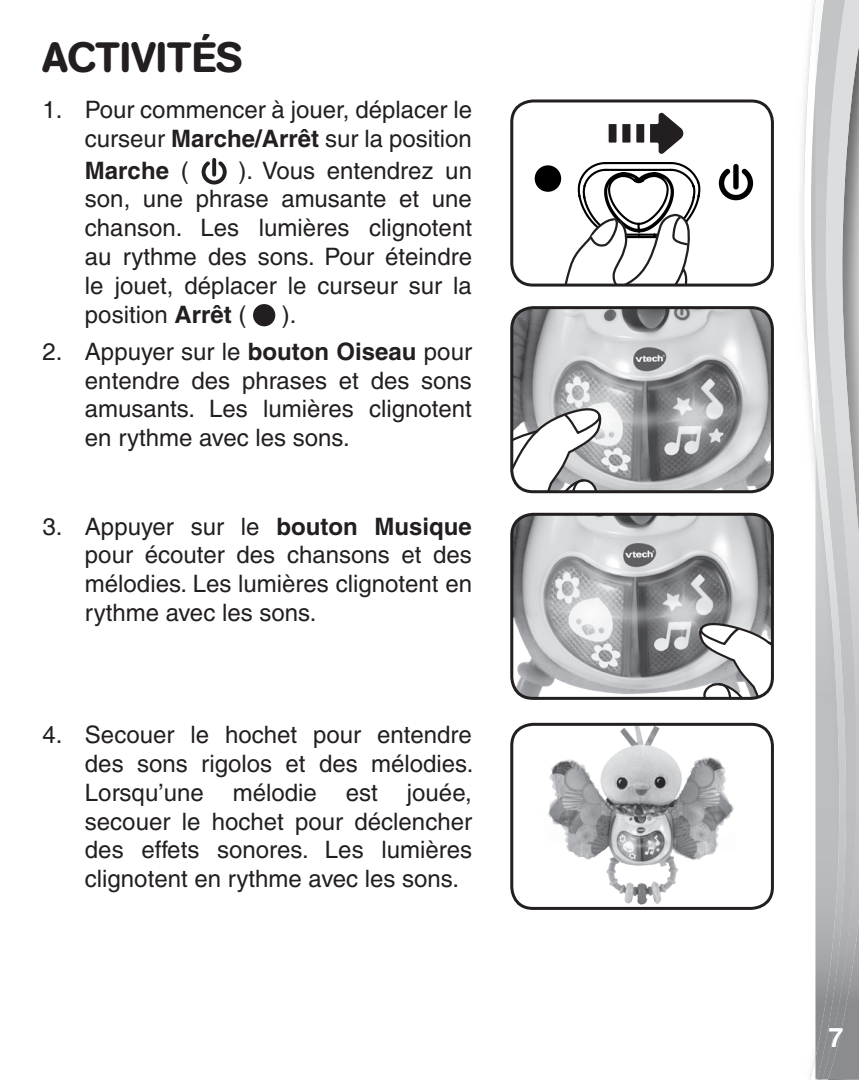
<style>
.page{position:relative;width:859px;height:1080px;background:#fff}
.page>*{position:absolute;margin:0;border:0;box-sizing:border-box;transform-origin:0 0}
.body_text_2{font:500 42px "AG Book Rounded";color:#231f20}
.t1{font:700 27px "Helvetica";color:#fff}
.Body_text_2{font:500 24px/28.8px "Helvetica";color:#231f20;text-align:justify}
.Body_text_2-2{font:700 24px "Helvetica";color:#231f20}
.s1{font-weight:400}
.s2{font-weight:700}
.s3{font-weight:500}
</style>
<div class="page">
<svg style="left:803px;top:0;width:12px;height:1080px"></svg>
<svg style="left:815px;top:1079px;width:13px;height:1px"></svg>
<img style="left:858px;top:0;width:1px;height:1079px">
<img style="left:848px;top:0;width:10px;height:1079px">
<img style="left:815px;top:0;width:33px;height:1079px">
<svg style="left:202px;top:161px;width:25px;height:24px"></svg>
<div style="left:253px;top:304px;width:22px;height:22px;background:#231f20;border-radius:50%"></div>
<img style="left:548px;top:727px;width:186px;height:178px">
<div style="left:510px;top:723px;width:264px;height:187px;border:3px solid #231f20;border-radius:21px"></div>
<svg style="left:719px;top:169px;width:34px;height:31px"></svg>
<div style="left:733px;top:164px;width:6px;height:25px;background:#000;border-radius:3px"></div>
<div style="left:535px;top:165px;width:26px;height:27px;background:#000;border-radius:50%"></div>
<div style="left:510px;top:99px;width:264px;height:188px;border:3px solid #231f20;border-radius:21px"></div>
<svg style="left:557px;top:112px;width:144px;height:173px"></svg>
<img style="left:514px;top:309px;width:258px;height:181px">
<svg style="left:514px;top:402px;width:91px;height:90px"></svg>
<div style="left:510px;top:306px;width:264px;height:187px;border:3px solid #231f20;border-radius:21px"></div>
<img style="left:513px;top:514px;width:258px;height:183px">
<svg style="left:668px;top:587px;width:103px;height:110px"></svg>
<div style="left:510px;top:513px;width:264px;height:187px;border:3px solid #231f20;border-radius:21px"></div>
<p class="body_text_2" style="left:42px;top:33px;width:202px">ACTIVITÉS</p>
<p class="Body_text_2" style="left:42px;top:95px;width:431px;text-align:right"><span class="s1">1.</span> Pour commencer à jouer, déplacer le curseur <span class="s2">Marche/Arrêt</span> sur la position</p>
<p class="Body_text_2-2" style="left:85px;top:155px;width:105px">Marche <span class="s3">(</span></p>
<p class="Body_text_2" style="left:85px;top:156px;width:388px;text-indent:153px">). Vous entendrez un son, une phrase amusante et une chanson. Les lumières clignotent au rythme des sons. Pour éteindre le jouet, déplacer le curseur sur la position <span class="s2">Arrêt</span> (</p>
<p class="Body_text_2" style="left:282px;top:300px;width:16px">).</p>
<p class="Body_text_2" style="left:85px;top:337px;width:388px;text-indent:-43px"><span class="s1">2.</span> Appuyer sur le <span class="s2">bouton Oiseau</span> pour entendre des phrases et des sons amusants. Les lumières clignotent en rythme avec les sons.</p>
<p class="Body_text_2" style="left:85px;top:512px;width:389px;text-indent:-43px"><span class="s1">3.</span> Appuyer sur le <span class="s2">bouton Musique </span>pour écouter des chansons et des mélodies. Les lumières clignotent en rythme avec les sons.</p>
<p class="Body_text_2" style="left:85px;top:720px;width:390px;text-indent:-43px"><span class="s1">4.</span> Secouer le hochet pour entendre des sons rigolos et des mélodies.<br>Lorsqu’une mélodie est jouée, secouer le hochet pour déclencher des effets sonores. Les lumières clignotent en rythme avec les sons.</p>
<p class="t1" style="left:828px;top:1021px;width:17px">7</p>
</div>
